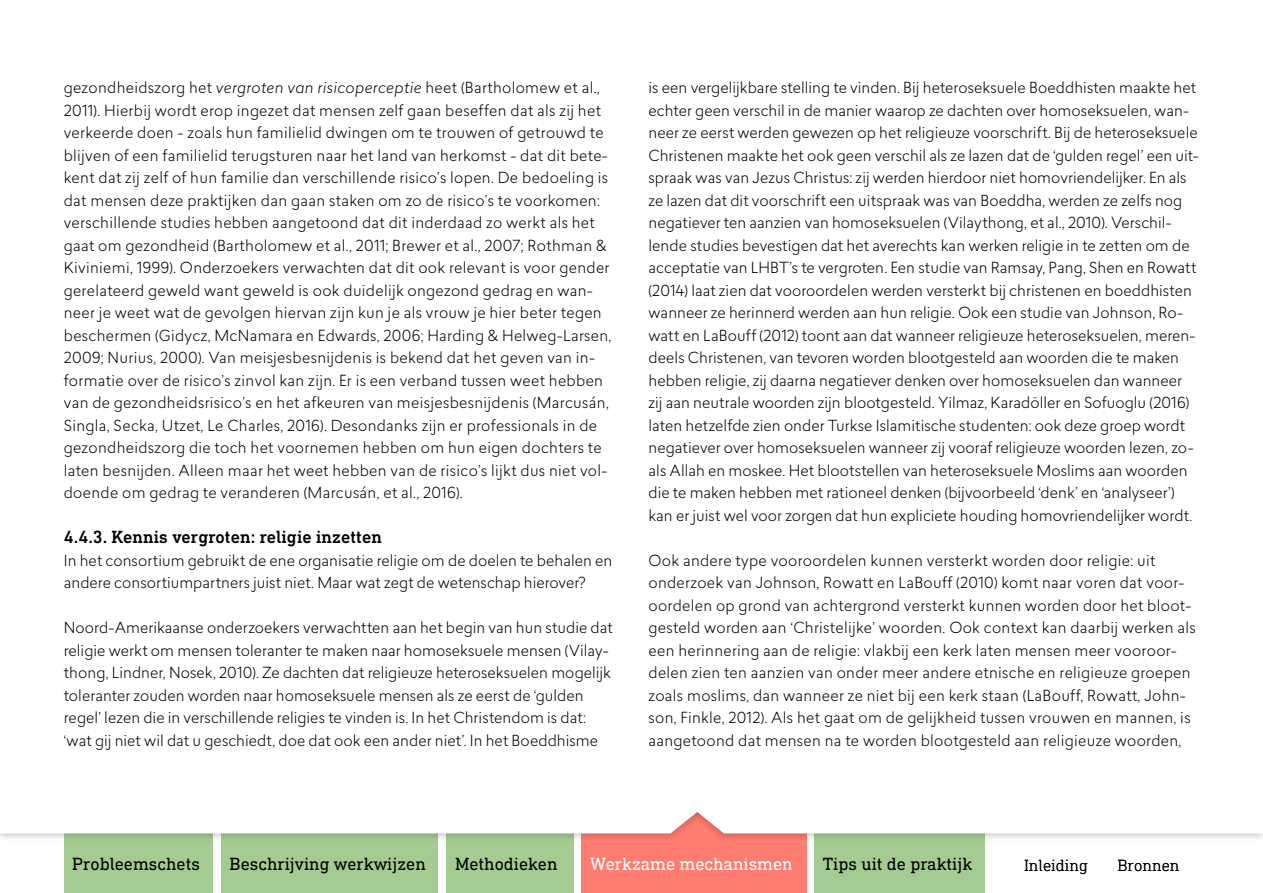
<style>
.page{position:relative;width:1263px;height:893px;background:#fff}
.page>*{position:absolute;margin:0;border:0;box-sizing:border-box;transform-origin:0 0}
.t1{font:18px "DIN Next Slab Pro";color:#000}
.tussenkop_2{font:500 18px "DIN Next Slab Pro";letter-spacing:.005em;color:#000}
.t2{font:18px "DIN Next Slab Pro";color:#fff}
.t3{font:300 16.5px "DIN Next Slab Pro";color:#000}
.brood_krap{font:300 15px/22.5px "Lasiver";letter-spacing:.005em;color:#000}
.brood{font:300 15px/22.5px "Lasiver";letter-spacing:.02em;color:#000}
.s1{font-style:italic}
</style>
<div class="page">
<div style="left:64px;top:808px;width:149px;height:85px;background:#a4cc92"></div>
<div style="left:814px;top:833px;width:170px;height:60px;background:#a4cc92"></div>
<div style="left:581px;top:804px;width:226px;height:89px;background:#ff7c70"></div>
<div style="left:446px;top:804px;width:128px;height:89px;background:#a4cc92"></div>
<div style="left:221px;top:808px;width:217px;height:85px;background:#a4cc92"></div>
<div style="left:64px;top:804px;width:743px;height:29px;background:#fff"></div>
<p class="brood" style="left:64px;top:76px;width:549px">gezondheidszorg het <span class="s1">vergroten van risicoperceptie</span> heet (Bartholomew et al., 2011). Hierbij wordt erop ingezet dat mensen zelf gaan beseffen dat als zij het verkeerde doen - zoals hun familielid dwingen om te trouwen of getrouwd te blijven of een familielid terugsturen naar het land van herkomst - dat dit bete&shy;kent dat zij zelf of hun familie dan verschillende risico’s lopen. De bedoeling is dat mensen deze praktijken dan gaan staken om zo de risico’s te voorkomen: verschillende studies hebben aangetoond dat dit inderdaad zo werkt als het gaat om gezondheid (Bartholomew et al., 2011; Brewer et al., 2007; Rothman &amp; Kiviniemi, 1999). Onderzoekers verwachten dat dit ook relevant is voor gender gerelateerd geweld want geweld is ook duidelijk ongezond gedrag en wan&shy;neer je weet wat de gevolgen hiervan zijn kun je als vrouw je hier beter tegen beschermen (Gidycz, McNamara en Edwards, 2006; Harding &amp; Helweg-Larsen, 2009; Nurius, 2000). Van meisjesbesnijdenis is bekend dat het geven van in&shy;formatie over de risico’s zinvol kan zijn. Er is een verband tussen weet hebben van de gezondheidsrisico’s en het afkeuren van meisjesbesnijdenis (Marcusán, Singla, Secka, Utzet, Le Charles, 2016). Desondanks zijn er professionals in de gezondheidszorg die toch het voornemen hebben om hun eigen dochters te laten besnijden. Alleen maar het weet hebben van de risico’s lijkt dus niet vol&shy;doende om gedrag te veranderen (Marcusán, et al., 2016).</p>
<p class="tussenkop_2" style="left:64px;top:526px;width:320px">4.4.3. Kennis vergroten: religie inzetten</p>
<p class="brood_krap" style="left:64px;top:548px;width:550px">In het consortium gebruikt de ene organisatie religie om de doelen te behalen en andere consortiumpartners juist niet. Maar wat zegt de wetenschap hierover?</p>
<p class="brood_krap" style="left:64px;top:616px;width:550px">Noord-Amerikaanse onderzoekers verwachtten aan het begin van hun studie dat religie werkt om mensen toleranter te maken naar homoseksuele mensen (Vilay&shy;thong, Lindner, Nosek, 2010). Ze dachten dat religieuze heteroseksuelen mogelijk toleranter zouden worden naar homoseksuele mensen als ze eerst de ‘gulden regel’ lezen die in verschillende religies te vinden is. In het Christendom is dat: ‘wat gij niet wil dat u geschiedt, doe dat ook een ander niet’. In het Boeddhisme</p>
<p class="brood_krap" style="left:648px;top:76px;width:552px">is een vergelijkbare stelling te vinden. Bij heteroseksuele Boeddhisten maakte het echter geen verschil in de manier waarop ze dachten over homoseksuelen, wan&shy;neer ze eerst werden gewezen op het religieuze voorschrift. Bij de heteroseksuele Christenen maakte het ook geen verschil als ze lazen dat de ‘gulden regel’ een uit&shy;spraak was van Jezus Christus: zij werden hierdoor niet homovriendelijker. En als ze lazen dat dit voorschrift een uitspraak was van Boeddha, werden ze zelfs nog negatiever ten aanzien van homoseksuelen (Vilaythong, et al., 2010). Verschil&shy;lende studies bevestigen dat het averechts kan werken religie in te zetten om de acceptatie van LHBT’s te vergroten. Een studie van Ramsay, Pang, Shen en Rowatt (2014) laat zien dat vooroordelen werden versterkt bij christenen en boeddhisten wanneer ze herinnerd werden aan hun religie. Ook een studie van Johnson, Ro&shy;watt en LaBouff (2012) toont aan dat wanneer religieuze heteroseksuelen, meren&shy;deels Christenen, van tevoren worden blootgesteld aan woorden die te maken hebben religie, zij daarna negatiever denken over homoseksuelen dan wanneer zij aan neutrale woorden zijn blootgesteld. Yilmaz, Karadöller en Sofuoglu (2016) laten hetzelfde zien onder Turkse Islamitische studenten: ook deze groep wordt negatiever over homoseksuelen wanneer zij vooraf religieuze woorden lezen, zo&shy;als Allah en moskee. Het blootstellen van heteroseksuele Moslims aan woorden die te maken hebben met rationeel denken (bijvoorbeeld ‘denk’ en ‘analyseer’) kan er juist wel voor zorgen dat hun expliciete houding homovriendelijker wordt.</p>
<p class="brood" style="left:648px;top:548px;width:549px">Ook andere type vooroordelen kunnen versterkt worden door religie: uit onderzoek van Johnson, Rowatt en LaBouff (2010) komt naar voren dat voor&shy;oordelen op grond van achtergrond versterkt kunnen worden door het bloot&shy;gesteld worden aan ‘Christelijke’ woorden. Ook context kan daarbij werken als een herinnering aan de religie: vlakbij een kerk laten mensen meer vooroor&shy;delen zien ten aanzien van onder meer andere etnische en religieuze groepen zoals moslims, dan wanneer ze niet bij een kerk staan (LaBouff, Rowatt, John&shy;son, Finkle, 2012). Als het gaat om de gelijkheid tussen vrouwen en mannen, is aangetoond dat mensen na te worden blootgesteld aan religieuze woorden,</p>
<p class="t1" style="left:72px;top:853px;width:129px">Probleemschets</p>
<p class="t1" style="left:230px;top:853px;width:198px">Beschrijving werkwijzen</p>
<p class="t1" style="left:455px;top:853px;width:104px">Methodieken</p>
<p class="t2" style="left:590px;top:853px;width:204px">Werkzame mechanismen</p>
<p class="t1" style="left:823px;top:853px;width:151px">Tips uit de praktijk</p>
<p class="t3" style="left:1024px;top:856px;width:66px">Inleiding</p>
<p class="t3" style="left:1117px;top:856px;width:63px">Bronnen</p>
</div>
